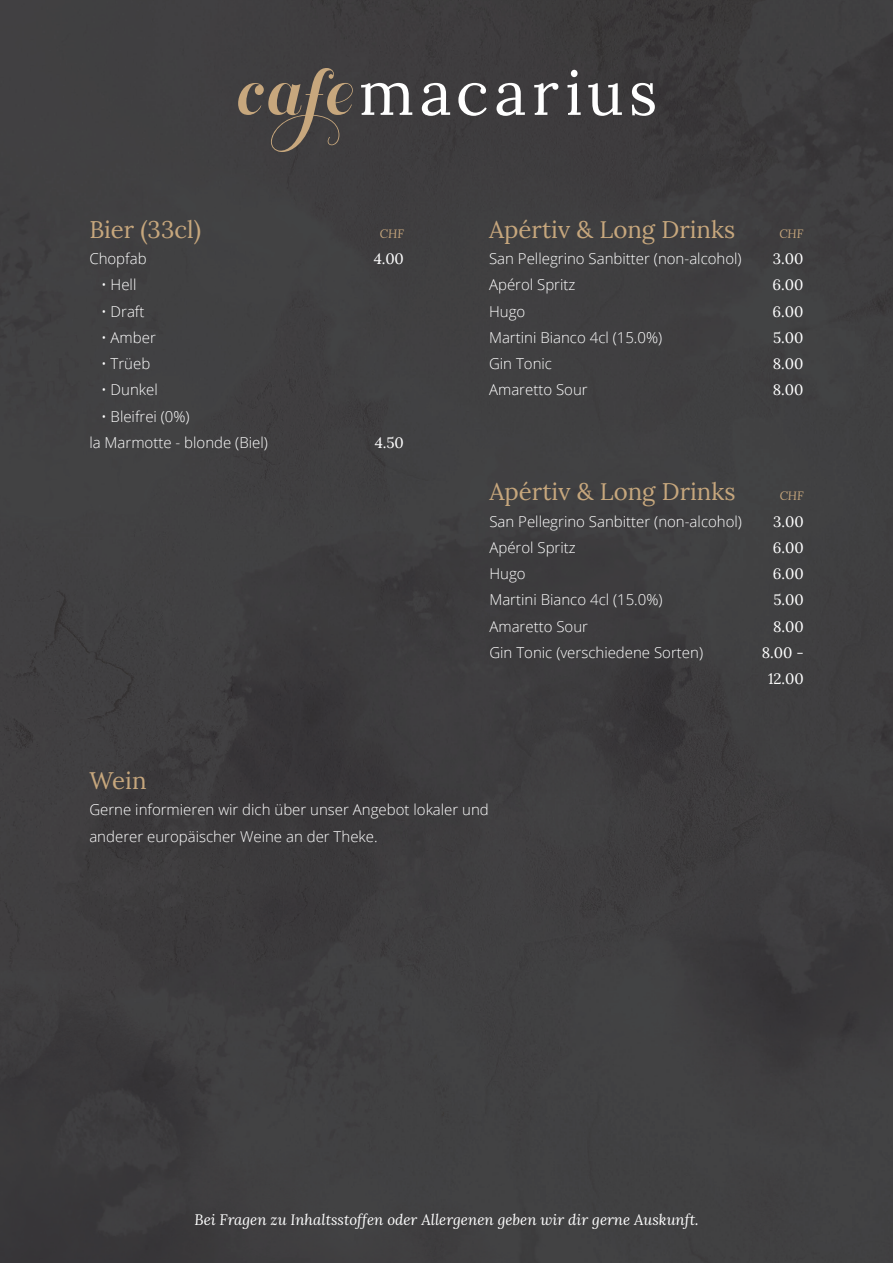
<style>
.page{position:relative;width:893px;height:1263px;background:#403f40}
.page>*{position:absolute;margin:0;border:0;box-sizing:border-box;transform-origin:0 0}
.t1{font:24px "Lora";color:#c7a77d}
.t2{font:300 15px "Open Sans";color:#fff}
.t3{font:italic 15px "Lora";color:#fff}
.t4{font:15px "Lora";color:#fff}
.t5{font:italic 12px "Lora";color:#c7a77d}
</style>
<div class="page">
<svg style="left:361px;top:83px;width:51px;height:32px"></svg>
<svg style="left:422px;top:83px;width:28px;height:33px"></svg>
<svg style="left:458px;top:83px;width:29px;height:33px"></svg>
<svg style="left:497px;top:83px;width:28px;height:33px"></svg>
<svg style="left:534px;top:83px;width:24px;height:32px"></svg>
<svg style="left:567px;top:70px;width:14px;height:45px"></svg>
<svg style="left:588px;top:83px;width:34px;height:33px"></svg>
<svg style="left:632px;top:83px;width:23px;height:33px"></svg>
<svg style="left:238px;top:68px;width:115px;height:84px;background:#5a524b"></svg>
<p class="t1" style="left:89px;top:211px;width:113px">Bier (33cl)</p>
<p class="t2" style="left:89px;top:248px;width:59px">Chopfab</p>
<p class="t2" style="left:101px;top:275px;width:37px">• Hell</p>
<p class="t2" style="left:101px;top:301px;width:45px">• Draft</p>
<p class="t2" style="left:101px;top:327px;width:56px">• Amber</p>
<p class="t2" style="left:101px;top:353px;width:51px">• Trüeb</p>
<p class="t2" style="left:101px;top:380px;width:58px">• Dunkel</p>
<p class="t2" style="left:101px;top:406px;width:90px">• Bleifrei (0%)</p>
<p class="t2" style="left:89px;top:432px;width:180px">la Marmotte - blonde (Biel)</p>
<p class="t5" style="left:380px;top:225px;width:25px">CHF</p>
<p class="t4" style="left:374px;top:247px;width:32px">4.00</p>
<p class="t4" style="left:375px;top:431px;width:31px">4.50</p>
<p class="t1" style="left:489px;top:211px;width:248px">Apértiv &amp; Long Drinks</p>
<p class="t2" style="left:489px;top:248px;width:254px">San Pellegrino Sanbitter (non-alcohol)</p>
<p class="t2" style="left:489px;top:275px;width:88px">Apérol Spritz</p>
<p class="t2" style="left:489px;top:301px;width:38px">Hugo</p>
<p class="t2" style="left:489px;top:327px;width:175px">Martini Bianco 4cl (15.0%)</p>
<p class="t2" style="left:489px;top:353px;width:64px">Gin Tonic</p>
<p class="t2" style="left:489px;top:380px;width:100px">Amaretto Sour</p>
<p class="t5" style="left:779px;top:225px;width:25px">CHF</p>
<p class="t4" style="left:773px;top:247px;width:32px">3.00</p>
<p class="t4" style="left:773px;top:274px;width:32px">6.00</p>
<p class="t4" style="left:773px;top:300px;width:32px">6.00</p>
<p class="t4" style="left:773px;top:326px;width:32px">5.00</p>
<p class="t4" style="left:773px;top:352px;width:32px">8.00</p>
<p class="t4" style="left:773px;top:379px;width:32px">8.00</p>
<p class="t1" style="left:489px;top:474px;width:248px">Apértiv &amp; Long Drinks</p>
<p class="t2" style="left:489px;top:511px;width:254px">San Pellegrino Sanbitter (non-alcohol)</p>
<p class="t2" style="left:489px;top:537px;width:88px">Apérol Spritz</p>
<p class="t2" style="left:489px;top:563px;width:38px">Hugo</p>
<p class="t2" style="left:489px;top:590px;width:175px">Martini Bianco 4cl (15.0%)</p>
<p class="t2" style="left:489px;top:616px;width:100px">Amaretto Sour</p>
<p class="t2" style="left:489px;top:642px;width:215px">Gin Tonic (verschiedene Sorten)</p>
<p class="t5" style="left:780px;top:488px;width:25px">CHF</p>
<p class="t4" style="left:773px;top:510px;width:32px">3.00</p>
<p class="t4" style="left:773px;top:536px;width:32px">6.00</p>
<p class="t4" style="left:773px;top:562px;width:32px">6.00</p>
<p class="t4" style="left:773px;top:589px;width:32px">5.00</p>
<p class="t4" style="left:773px;top:615px;width:32px">8.00</p>
<p class="t4" style="left:762px;top:641px;width:43px">8.00 -</p>
<p class="t4" style="left:768px;top:667px;width:37px">12.00</p>
<p class="t1" style="left:89px;top:762px;width:59px">Wein</p>
<p class="t2" style="left:89px;top:800px;width:401px">Gerne informieren wir dich über unser Angebot lokaler und</p>
<p class="t2" style="left:89px;top:826px;width:290px">anderer europäischer Weine an der Theke.</p>
<p class="t3" style="left:194px;top:1209px;width:506px">Bei Fragen zu Inhaltsstoffen oder Allergenen geben wir dir gerne Auskunft.</p>
</div>
